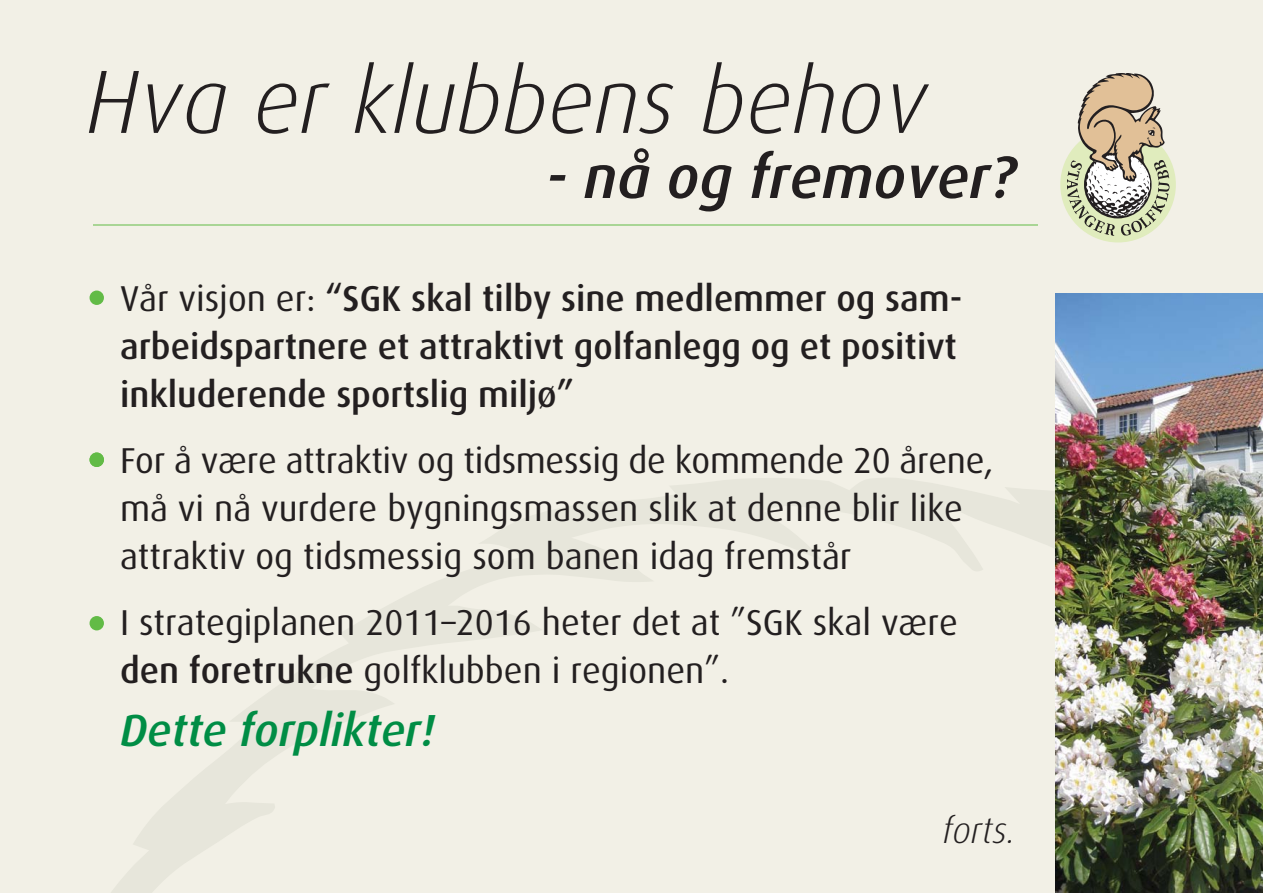
<style>
.page{position:relative;width:1263px;height:894px;background:#fff}
.page>*{position:absolute;margin:0;border:0;box-sizing:border-box;transform-origin:0 0}
.t1{font:italic 300 90px "Dax";color:#231f20}
.t2{font:italic 500 60px "Dax";color:#231f20}
.t3{font:italic 500 45px "Dax";color:#008d45}
.t4{font:36px/48px "Dax";color:#231f20}
.t5{font:500 36px/48px "Dax";color:#231f20}
.t6{font:italic 300 36px "Dax";color:#231f20}
.s1{font-weight:400}
.s2{font-weight:500}
</style>
<div class="page">
<div style="left:0;top:0;width:1263px;height:893px;background:#f2f0e6"></div>
<svg style="left:89px;top:478px;width:966px;height:415px"></svg>
<img style="left:1055px;top:293px;width:208px;height:600px">
<hr style="left:93px;top:225px;width:945px;height:1px;background:#62bb46">
<div style="left:90px;top:291px;width:14px;height:14px;background:#62bb46;border-radius:50%"></div>
<div style="left:90px;top:453px;width:14px;height:14px;background:#62bb46;border-radius:50%"></div>
<div style="left:90px;top:616px;width:14px;height:14px;background:#62bb46;border-radius:50%"></div>
<svg style="left:634px;top:148px;width:15px;height:15px"></svg>
<div style="left:1060px;top:127px;width:116px;height:115px;background:#e0ecbd;border-radius:50%"></div>
<svg style="left:1067px;top:73px;width:103px;height:163px"></svg>
<h1 class="t1" style="left:86px;top:57px;width:843px">Hva er klubbens behov</h1>
<h2 class="t2" style="left:546px;top:154px;width:471px">- na og fremover?</h2>
<p class="t5" style="left:120px;top:276px;width:844px"><span class="s1">Vår visjon er:</span> “SGK skal tilby sine medlemmer og sam&shy;arbeidspartnere et attraktivt golfanlegg og et positivt inkluderende sportslig miljø”</p>
<p class="t4" style="left:120px;top:438px;width:875px">For å være attraktiv og tidsmessig de kommende 20 årene, må vi nå vurdere bygningsmassen slik at denne blir like attraktiv og tidsmessig som banen idag fremstår</p>
<p class="t4" style="left:120px;top:600px;width:839px">I strategiplanen 2011–2016 heter det at ”SGK skal være <span class="s2">den foretrukne</span> golfklubben i regionen”.</p>
<p class="t3" style="left:120px;top:713px;width:317px">Dette forplikter!</p>
<p class="t6" style="left:942px;top:813px;width:75px">forts.</p>
</div>
